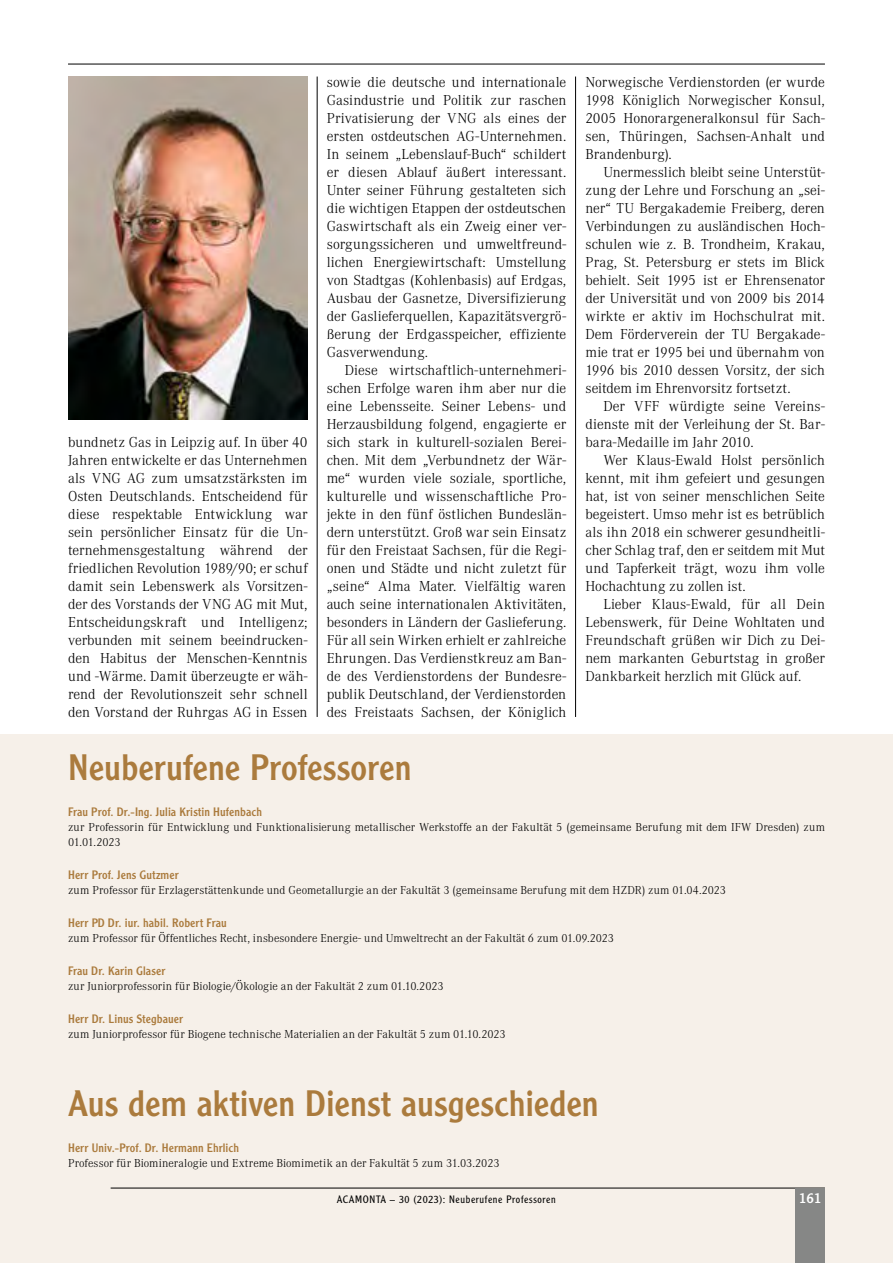
<style>
.page{position:relative;width:893px;height:1263px;background:#fff}
.page>*{position:absolute;margin:0;border:0;box-sizing:border-box;transform-origin:0 0}
.t1{font:36px "Clearface Gothic LT Std";letter-spacing:.005em;color:#ab7b3d}
.t2{font:300 15px/18px "Corporate A";color:#000;text-align:justify}
.t3{font:14.25px "Clearface Gothic LT Std";color:#fff}
.t4{font:300 12px/15px "Corporate A";letter-spacing:.005em;color:#000}
.t5{font:12px "Clearface Gothic LT Std";letter-spacing:.01em;color:#ab7b3d}
.t6{font:300 10.5px "Clearface Gothic LT Std";letter-spacing:.06em;color:#000}
</style>
<div class="page">
<hr style="left:68px;top:64px;width:757px;height:1px;background:#000">
<div style="left:0;top:735px;width:893px;height:528px;background:#f6f0e9"></div>
<hr style="left:111px;top:1188px;width:714px;height:1px;background:#000">
<img style="left:68px;top:77px;width:240px;height:342px">
<hr style="left:317px;top:77px;width:1px;height:640px;background:#000">
<hr style="left:575px;top:77px;width:1px;height:640px;background:#000">
<div style="left:796px;top:1188px;width:29px;height:75px;background:#868786"></div>
<p class="t2" style="left:68px;top:432px;width:241px">bundnetz Gas in Leipzig auf. In über 40<br>Jahren entwickelte er das Unternehmen als VNG AG zum umsatzstärksten im Osten Deutschlands. Entscheidend für diese respektable Entwicklung war sein persönlicher Einsatz für die Un&shy;ternehmensgestaltung während der friedlichen Revolution 1989/90; er schuf damit sein Lebenswerk als Vorsitzen&shy;der des Vorstands der VNG AG mit Mut, Entscheidungskraft und Intelligenz; verbunden mit seinem beeindrucken&shy;den Habitus der Menschen-Kenntnis und -Wärme. Damit überzeugte er wäh&shy;rend der Revolutionszeit sehr schnell den Vorstand der Ruhrgas AG in Essen</p>
<p class="t2" style="left:327px;top:72px;width:241px">sowie die deutsche und internationale Gasindustrie und Politik zur raschen Privatisierung der VNG als eines der ersten ostdeutschen AG-Unternehmen.<br>In seinem „Lebenslauf-Buch“ schildert er diesen Ablauf äußert interessant.<br>Unter seiner Führung gestalteten sich die wichtigen Etappen der ostdeutschen Gaswirtschaft als ein Zweig einer ver&shy;sorgungssicheren und umweltfreund&shy;lichen Energiewirtschaft: Umstellung von Stadtgas (Kohlenbasis) auf Erdgas, Ausbau der Gasnetze, Diversifizierung der Gaslieferquellen, Kapazitätsvergrö&shy;ßerung der Erdgasspeicher, effiziente Gasverwendung.</p>
<p class="t2" style="left:327px;top:360px;width:241px;text-indent:18px">Diese wirtschaftlich-unternehmeri&shy;schen Erfolge waren ihm aber nur die eine Lebensseite. Seiner Lebens- und Herzausbildung folgend, engagierte er sich stark in kulturell-sozialen Berei&shy;chen. Mit dem „Verbundnetz der Wär&shy;me“ wurden viele soziale, sportliche, kulturelle und wissenschaftliche Pro&shy;jekte in den fünf östlichen Bundeslän&shy;dern unterstützt. Groß war sein Einsatz für den Freistaat Sachsen, für die Regi&shy;onen und Städte und nicht zuletzt für „seine“ Alma Mater. Vielfältig waren auch seine internationalen Aktivitäten, besonders in Ländern der Gaslieferung.<br>Für all sein Wirken erhielt er zahlreiche Ehrungen. Das Verdienstkreuz am Ban&shy;de des Verdienstordens der Bundesre&shy;publik Deutschland, der Verdienstorden des Freistaats Sachsen, der Königlich</p>
<h1 class="t1" style="left:68px;top:744px;width:345px">Neuberufene Professoren</h1>
<p class="t2" style="left:585px;top:72px;width:241px">Norwegische Verdienstorden (er wurde 1998 Königlich Norwegischer Konsul, 2005 Honorargeneralkonsul für Sach&shy;sen, Thüringen, Sachsen-Anhalt und Brandenburg).</p>
<p class="t2" style="left:585px;top:162px;width:241px;text-indent:18px">Unermesslich bleibt seine Unterstüt&shy;zung der Lehre und Forschung an „sei&shy;ner“ TU Bergakademie Freiberg, deren Verbindungen zu ausländischen Hoch&shy;schulen wie z. B. Trondheim, Krakau, Prag, St. Petersburg er stets im Blick behielt. Seit 1995 ist er Ehrensenator der Universität und von 2009 bis 2014 wirkte er aktiv im Hochschulrat mit.<br>Dem Förderverein der TU Bergakade&shy;mie trat er 1995 bei und übernahm von 1996 bis 2010 dessen Vorsitz, der sich seitdem im Ehrenvorsitz fortsetzt.</p>
<p class="t2" style="left:585px;top:396px;width:241px;text-indent:18px">Der VFF würdigte seine Vereins&shy;dienste mit der Verleihung der St. Bar&shy;bara-Medaille im Jahr 2010.</p>
<p class="t2" style="left:585px;top:450px;width:241px;text-indent:18px">Wer Klaus-Ewald Holst persönlich kennt, mit ihm gefeiert und gesungen hat, ist von seiner menschlichen Seite begeistert. Umso mehr ist es betrüblich als ihn 2018 ein schwerer gesundheitli&shy;cher Schlag traf, den er seitdem mit Mut und Tapferkeit trägt, wozu ihm volle Hochachtung zu zollen ist.</p>
<p class="t2" style="left:585px;top:594px;width:241px;text-indent:18px">Lieber Klaus-Ewald, für all Dein Lebenswerk, für Deine Wohltaten und Freundschaft grüßen wir Dich zu Dei&shy;nem markanten Geburtstag in großer Dankbarkeit herzlich mit Glück auf.</p>
<p class="t5" style="left:68px;top:804px;width:195px">Frau Prof. Dr.-Ing. Julia Kristin Hufenbach</p>
<p class="t4" style="left:68px;top:819px;width:758px">zur Professorin für Entwicklung und Funktionalisierung metallischer Werkstoffe an der Fakultät 5 (gemeinsame Berufung mit dem IFW Dresden) zum<br>01.01.2023</p>
<p class="t5" style="left:68px;top:867px;width:112px">Herr Prof. Jens Gutzmer</p>
<p class="t4" style="left:68px;top:882px;width:660px">zum Professor für Erzlagerstättenkunde und Geometallurgie an der Fakultät 3 (gemeinsame Berufung mit dem HZDR) zum 01.04.2023</p>
<p class="t5" style="left:68px;top:915px;width:160px">Herr PD Dr. iur. habil. Robert Frau</p>
<p class="t4" style="left:68px;top:930px;width:548px">zum Professor für Öffentliches Recht, insbesondere Energie- und Umweltrecht an der Fakultät 6 zum 01.09.2023</p>
<p class="t5" style="left:68px;top:963px;width:99px">Frau Dr. Karin Glaser</p>
<p class="t4" style="left:68px;top:978px;width:377px">zur Juniorprofessorin für Biologie/Ökologie an der Fakultät 2 zum 01.10.2023</p>
<p class="t5" style="left:68px;top:1011px;width:117px">Herr Dr. Linus Stegbauer</p>
<p class="t4" style="left:68px;top:1026px;width:439px">zum Juniorprofessor für Biogene technische Materialien an der Fakultät 5 zum 01.10.2023</p>
<h1 class="t1" style="left:68px;top:1081px;width:532px">Aus dem aktiven Dienst ausgeschieden</h1>
<p class="t5" style="left:68px;top:1140px;width:172px">Herr Univ.-Prof. Dr. Hermann Ehrlich</p>
<p class="t4" style="left:68px;top:1155px;width:433px">Professor für Biomineralogie und Extreme Biomimetik an der Fakultät 5 zum 31.03.2023</p>
<p class="t6" style="left:337px;top:1193px;width:220px">ACAMONTA – 30 (2023): Neuberufene Professoren</p>
<p class="t3" style="left:799px;top:1189px;width:24px">161</p>
</div>
